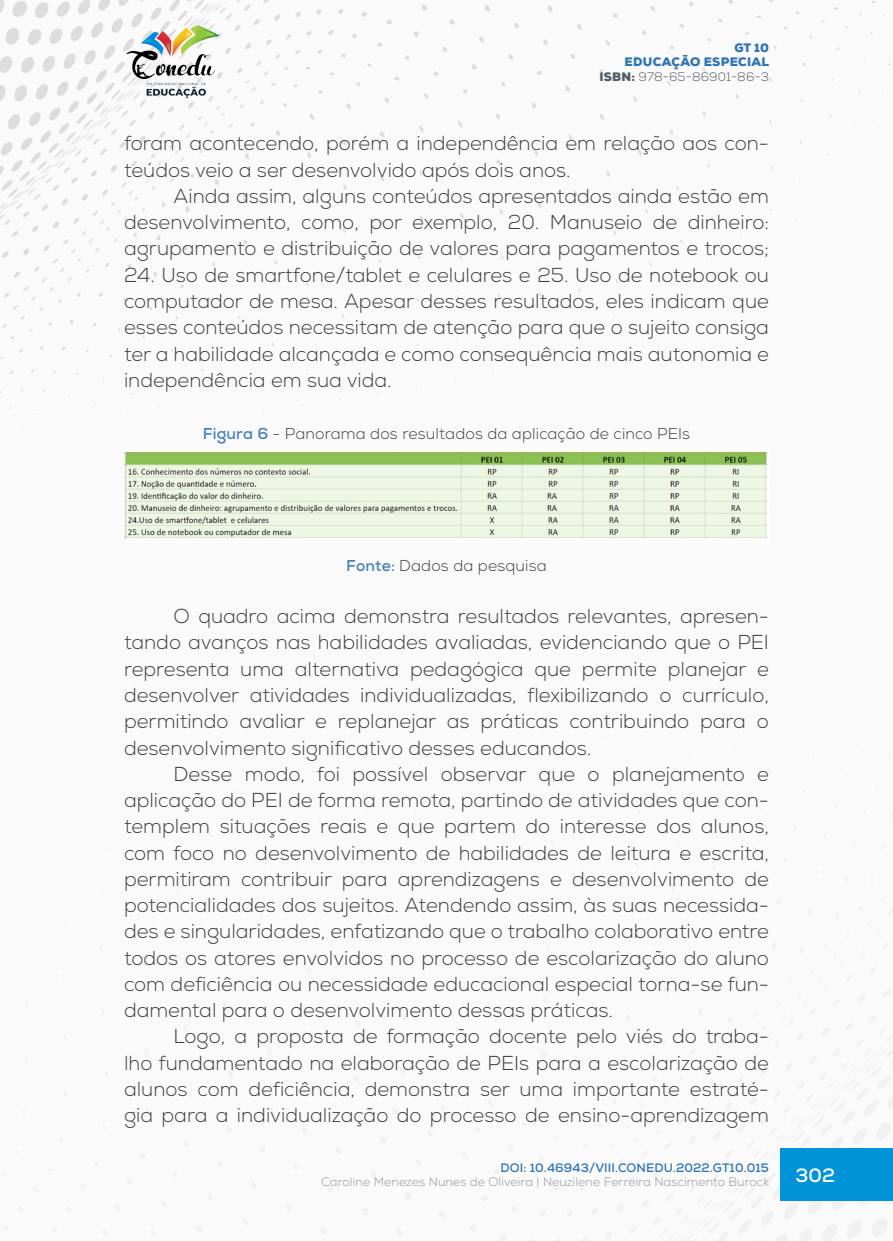
<style>
.page{position:relative;width:893px;height:1241px;background:#fff}
.page>*{position:absolute;margin:0;border:0;box-sizing:border-box;transform-origin:0 0}
._8_CORPO{font:300 20.12px/26.2px "Nexa";color:#3e3e3f;text-align:justify}
.t1{font:700 19.25px "Nexa";color:#fff}
._11_LEGENDAS{font:300 15.75px "Nexa";letter-spacing:.01em;color:#3e3e3f}
._12_FONTES{font:300 15.75px "Nexa";letter-spacing:.01em;color:#3e3e3f}
.t2{font:300 12.25px "Nexa";letter-spacing:.01em;color:#939598}
.t3{font:900 12.25px/14.7px "Nexa";letter-spacing:.025em;color:#2e74b5;text-align:right}
.t4{font:700 12.25px "Nexa";letter-spacing:.01em;color:#2e74b5}
.s1{color:#505b64}
.s2{font-weight:300;color:#505b64}
.s3{font-weight:700;color:#4382bc}
</style>
<div class="page">
<img style="left:0;top:0;width:893px;height:1240px">
<div style="left:781px;top:1148px;width:112px;height:52px;background:#0093d8"></div>
<img style="left:124px;top:25px;width:98px;height:74px">
<img style="left:124px;top:448px;width:645px;height:94px">
<p class="t3" style="left:599px;top:40px;width:171px">GT 10<br>EDUCAÇÃO ESPECIAL<br><span class="s1">ISBN:</span> <span class="s2">978-65-86901-86-3</span></p>
<p class="_8_CORPO" style="left:124px;top:131px;width:646px">foram acontecendo, porém a independência em relação aos con&shy;teúdos veio a ser desenvolvido após dois anos.</p>
<p class="_8_CORPO" style="left:124px;top:183px;width:646px;text-indent:50px">Ainda assim, alguns conteúdos apresentados ainda estão em desenvolvimento, como, por exemplo, 20. Manuseio de dinheiro: agrupamento e distribuição de valores para pagamentos e trocos;</p>
<p class="_8_CORPO" style="left:124px;top:262px;width:646px">24. Uso de smartfone/tablet e celulares e 25. Uso de notebook ou computador de mesa. Apesar desses resultados, eles indicam que esses conteúdos necessitam de atenção para que o sujeito consiga ter a habilidade alcançada e como consequência mais autonomia e independência em sua vida.</p>
<p class="_11_LEGENDAS" style="left:203px;top:424px;width:489px"><span class="s3">Figura 6</span> - Panorama dos resultados da aplicação de cinco PEIs</p>
<p class="_12_FONTES" style="left:346px;top:556px;width:202px"><span class="s3">Fonte:</span> Dados da pesquisa</p>
<p class="_8_CORPO" style="left:124px;top:603px;width:646px;text-indent:50px">O quadro acima demonstra resultados relevantes, apresen&shy;tando avanços nas habilidades avaliadas, evidenciando que o PEI representa uma alternativa pedagógica que permite planejar e desenvolver atividades individualizadas, flexibilizando o currículo, permitindo avaliar e replanejar as práticas contribuindo para o desenvolvimento significativo desses educandos.</p>
<p class="_8_CORPO" style="left:124px;top:761px;width:646px;text-indent:50px">Desse modo, foi possível observar que o planejamento e aplicação do PEI de forma remota, partindo de atividades que con&shy;templem situações reais e que partem do interesse dos alunos, com foco no desenvolvimento de habilidades de leitura e escrita, permitiram contribuir para aprendizagens e desenvolvimento de potencialidades dos sujeitos. Atendendo assim, às suas necessida&shy;des e singularidades, enfatizando que o trabalho colaborativo entre todos os atores envolvidos no processo de escolarização do aluno com deficiência ou necessidade educacional especial torna-se fun&shy;damental para o desenvolvimento dessas práticas.</p>
<p class="_8_CORPO" style="left:124px;top:1023px;width:646px;text-indent:50px">Logo, a proposta de formação docente pelo viés do traba&shy;lho fundamentado na elaboração de PEIs para a escolarização de alunos com deficiência, demonstra ser uma importante estraté&shy;gia para a individualização do processo de ensino-aprendizagem</p>
<p class="t4" style="left:500px;top:1159px;width:270px">DOI: 10.46943/VIII.CONEDU.2022.GT10.015</p>
<p class="t2" style="left:321px;top:1174px;width:449px">Caroline Menezes Nunes de Oliveira | Neuzilene Ferreira Nascimento Burock</p>
<p class="t1" style="left:796px;top:1162px;width:41px">302</p>
</div>
